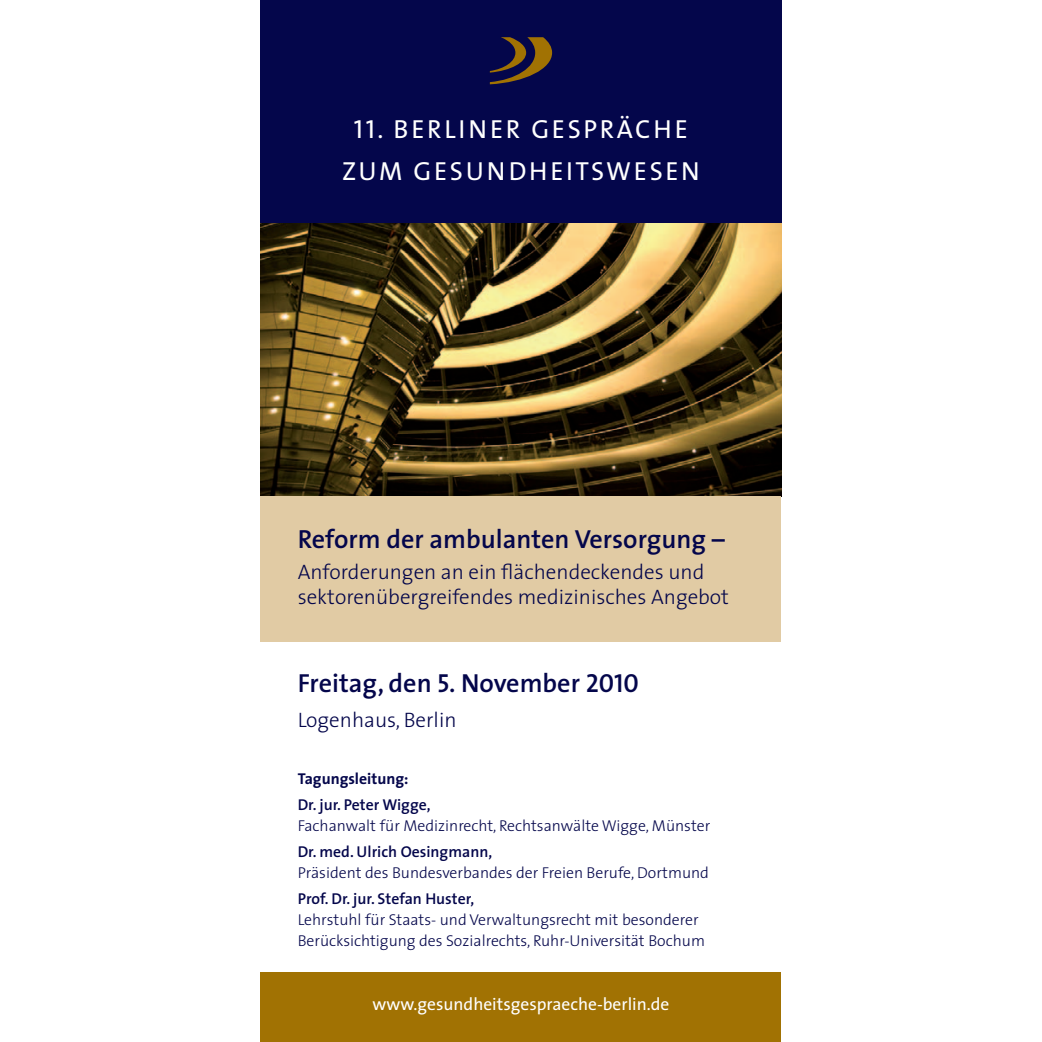
<style>
.page{position:relative;width:1042px;height:1042px;background:#fff}
.page>*{position:absolute;margin:0;border:0;box-sizing:border-box;transform-origin:0 0}
.t1{font:600 26.25px "The Sans";color:#04064b}
.t2{font:26.25px/42px "The Sans Caps";letter-spacing:.1em;color:#fff;text-align:center}
.t3{font:300 21px/25.2px "The Sans";color:#04064b}
.t4{font:17.5px "The Sans";color:#fff}
.t5{font:300 15.75px/21px "The Sans";color:#04064b}
.t6{font:600 15.75px "The Sans";color:#04064b}
.t7{font:700 15.75px "The Sans";color:#04064b}
.s1{font-family:"The Sans Semi Bold Caps";font-weight:400}
</style>
<div class="page">
<div style="left:260px;top:0;width:521px;height:223px;background:#04064b"></div>
<div style="left:260px;top:972px;width:521px;height:70px;background:#a17203"></div>
<svg style="left:490px;top:37px;width:62px;height:47px"></svg>
<img style="left:260px;top:223px;width:521px;height:273px">
<div style="left:260px;top:496px;width:521px;height:146px;background:#e1cba4"></div>
<h1 class="t2" style="left:342px;top:107px;width:359px">11. BERLINER GESPRÄCHE<br>ZUM GESUNDHEITSWESEN</h1>
<h1 class="t1" style="left:298px;top:517px;width:429px">Reform der ambulanten Versorgung –</h1>
<h2 class="t3" style="left:298px;top:558px;width:433px">Anforderungen an ein flächendeckendes und sektorenübergreifendes medizinisches Angebot</h2>
<h1 class="t1" style="left:298px;top:661px;width:343px">Freitag, den <span class="s1">5.</span> November <span class="s1">2010</span></h1>
<h2 class="t3" style="left:298px;top:707px;width:160px">Logenhaus, Berlin</h2>
<p class="t7" style="left:298px;top:765px;width:112px">Tagungsleitung:</p>
<p class="t6" style="left:298px;top:791px;width:134px">Dr. jur. Peter Wigge,</p>
<p class="t5" style="left:298px;top:815px;width:414px">Fachanwalt für Medizinrecht, Rechtsanwälte Wigge, Münster</p>
<p class="t6" style="left:298px;top:838px;width:196px">Dr. med. Ulrich Oesingmann,</p>
<p class="t5" style="left:298px;top:862px;width:413px">Präsident des Bundesverbandes der Freien Berufe, Dortmund</p>
<p class="t6" style="left:298px;top:885px;width:178px">Prof. Dr. jur. Stefan Huster,</p>
<p class="t5" style="left:298px;top:909px;width:409px">Lehrstuhl für Staats- und Verwaltungsrecht mit besonderer<br>Berücksichtigung des Sozialrechts, Ruhr-Universität Bochum</p>
<p class="t4" style="left:372px;top:990px;width:298px">www.gesundheitsgespraeche-berlin.de</p>
</div>
